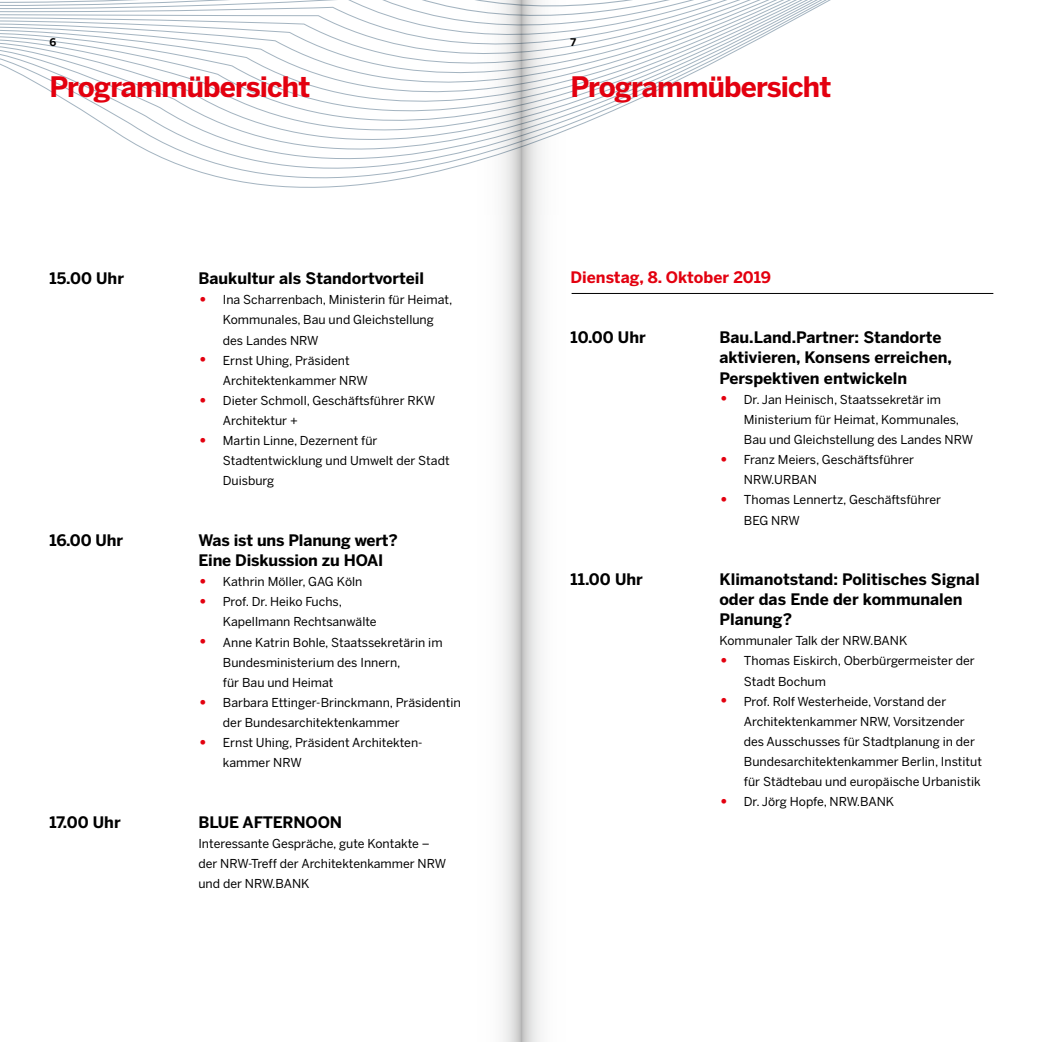
<style>
.page{position:relative;width:1042px;height:1042px;background:#fff}
.page>*{position:absolute;margin:0;border:0;box-sizing:border-box;transform-origin:0 0}
.t1{font:700 28px "Benton Sans";letter-spacing:-.03em;color:#e3000f}
.t2{font:700 15.75px/20.1px "Benton Sans";color:#000}
.t3{font:700 15.75px "Benton Sans";color:#e3000f}
.t4{font:12.25px/20.1px "Benton Sans";color:#000}
.t5{font:700 10.5px "Benton Sans";color:#000}
.s1{font-size:19.25px;color:#e3000f}
</style>
<div class="page">
<svg style="left:157px;top:156px;width:299px;height:13px"></svg>
<svg style="left:133px;top:143px;width:323px;height:13px"></svg>
<svg style="left:0;top:0;width:831px;height:136px"></svg>
<hr style="left:571px;top:293px;width:422px;height:1px;background:#000">
<svg style="left:521px;top:0;width:64px;height:1042px"></svg>
<svg style="left:456px;top:0;width:65px;height:1042px"></svg>
<p class="t5" style="left:50px;top:35px;width:8px">6</p>
<p class="t5" style="left:570px;top:35px;width:7px">7</p>
<h1 class="t1" style="left:50px;top:70px;width:262px">Programmübersicht</h1>
<h1 class="t1" style="left:570px;top:70px;width:262px">Programmübersicht</h1>
<p class="t2" style="left:50px;top:268px;width:76px">15.00 Uhr</p>
<p class="t2" style="left:198px;top:268px;width:227px">Baukultur als Standortvorteil</p>
<p class="t4" style="left:223px;top:290px;width:231px;text-indent:-24px"><span class="s1">•</span> Ina Scharrenbach, Ministerin für Heimat,<br>Kommunales, Bau und Gleichstellung des Landes NRW</p>
<p class="t4" style="left:223px;top:350px;width:146px;text-indent:-24px"><span class="s1">•</span> Ernst Uhing, Präsident<br>Architektenkammer NRW</p>
<p class="t4" style="left:223px;top:390px;width:214px;text-indent:-24px"><span class="s1">•</span> Dieter Schmoll, Geschäftsführer RKW<br>Architektur +</p>
<p class="t4" style="left:223px;top:430px;width:228px;text-indent:-24px"><span class="s1">•</span> Martin Linne, Dezernent für<br>Stadtentwicklung und Umwelt der Stadt<br>Duisburg</p>
<p class="t2" style="left:50px;top:530px;width:75px">16.00 Uhr</p>
<p class="t2" style="left:198px;top:530px;width:201px">Was ist uns Planung wert?<br>Eine Diskussion zu HOAI</p>
<p class="t4" style="left:198px;top:571px;width:166px"><span class="s1">•</span> Kathrin Möller, GAG Köln</p>
<p class="t4" style="left:223px;top:591px;width:155px;text-indent:-24px"><span class="s1">•</span> Prof. Dr. Heiko Fuchs,<br>Kapellmann Rechtsanwälte</p>
<p class="t4" style="left:223px;top:632px;width:221px;text-indent:-24px"><span class="s1">•</span> Anne Katrin Bohle, Staatssekretärin im<br>Bundesministerium des Innern,<br>für Bau und Heimat</p>
<p class="t4" style="left:223px;top:692px;width:239px;text-indent:-24px"><span class="s1">•</span> Barbara Ettinger-Brinckmann, Präsidentin der Bundesarchitektenkammer</p>
<p class="t4" style="left:223px;top:732px;width:201px;text-indent:-24px"><span class="s1">•</span> Ernst Uhing, Präsident Architekten&shy;kammer NRW</p>
<p class="t2" style="left:50px;top:811px;width:73px">17.00 Uhr</p>
<p class="t2" style="left:198px;top:811px;width:145px">BLUE AFTERNOON</p>
<p class="t4" style="left:198px;top:833px;width:249px">Interessante Gespräche, gute Kontakte – der NRW-Treff der Architektenkammer NRW und der NRW.BANK</p>
<p class="t3" style="left:570px;top:268px;width:202px">Dienstag, 8. Oktober 2019</p>
<p class="t2" style="left:570px;top:327px;width:77px">10.00 Uhr</p>
<p class="t2" style="left:719px;top:327px;width:234px">Bau.Land.Partner: Standorte aktivieren, Konsens erreichen,<br>Perspektiven entwickeln</p>
<p class="t4" style="left:744px;top:389px;width:231px;text-indent:-24px"><span class="s1">•</span> Dr. Jan Heinisch, Staatssekretär im<br>Ministerium für Heimat, Kommunales,<br>Bau und Gleichstellung des Landes NRW</p>
<p class="t4" style="left:744px;top:449px;width:172px;text-indent:-24px"><span class="s1">•</span> Franz Meiers, Geschäftsführer<br>NRW.URBAN</p>
<p class="t4" style="left:744px;top:490px;width:199px;text-indent:-24px"><span class="s1">•</span> Thomas Lennertz, Geschäftsführer<br>BEG NRW</p>
<p class="t2" style="left:570px;top:569px;width:74px">11.00 Uhr</p>
<p class="t2" style="left:719px;top:569px;width:262px">Klimanotstand: Politisches Signal oder das Ende der kommunalen<br>Planung?</p>
<p class="t4" style="left:719px;top:630px;width:189px">Kommunaler Talk der NRW.BANK</p>
<p class="t4" style="left:744px;top:651px;width:232px;text-indent:-24px"><span class="s1">•</span> Thomas Eiskirch, Oberbürgermeister der<br>Stadt Bochum</p>
<p class="t4" style="left:744px;top:691px;width:240px;text-indent:-24px"><span class="s1">•</span> Prof. Rolf Westerheide, Vorstand der Architektenkammer NRW, Vorsitzender des Ausschusses für Stadtplanung in der Bundesarchitektenkammer Berlin, Institut für Städtebau und europäische Urbanistik</p>
<p class="t4" style="left:719px;top:791px;width:176px"><span class="s1">•</span> Dr. Jörg Hopfe, NRW.BANK</p>
</div>
